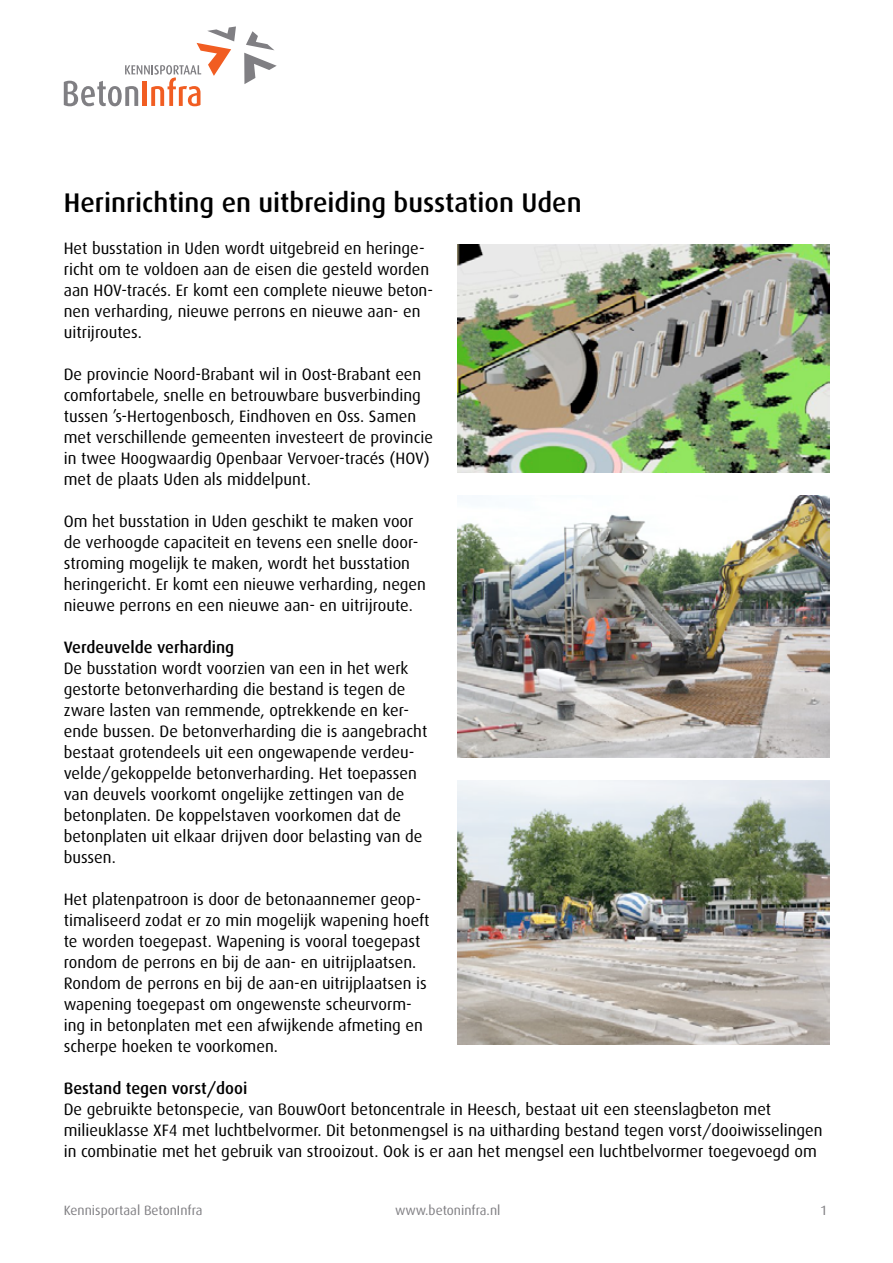
<style>
.page{position:relative;width:893px;height:1263px;background:#fff}
.page>*{position:absolute;margin:0;border:0;box-sizing:border-box;transform-origin:0 0}
.Kop{font:500 27px "Dax";color:#000}
.Basistekst{font:16.5px/21px "Dax";color:#000}
.Tussenkop{font:500 16.5px "Dax";color:#000}
.t1{font:13.5px "Dax";color:#807f83}
</style>
<div class="page">
<svg style="left:244px;top:31px;width:33px;height:53px"></svg>
<svg style="left:64px;top:26px;width:172px;height:80px"></svg>
<img style="left:457px;top:244px;width:372px;height:228px">
<img style="left:457px;top:781px;width:372px;height:263px">
<img style="left:457px;top:496px;width:372px;height:261px">
<p class="Kop" style="left:64px;top:188px;width:519px">Herinrichting en uitbreiding busstation Uden</p>
<p class="Basistekst" style="left:64px;top:238px;width:371px">Het busstation in Uden wordt uitgebreid en heringe&shy;richt om te voldoen aan de eisen die gesteld worden aan HOV-tracés. Er komt een complete nieuwe beton&shy;nen verharding, nieuwe perrons en nieuwe aan- en uitrijroutes.</p>
<p class="Basistekst" style="left:64px;top:364px;width:371px">De provincie Noord-Brabant wil in Oost-Brabant een comfortabele, snelle en betrouwbare busverbinding tussen ’s-Hertogenbosch, Eindhoven en Oss. Samen met verschillende gemeenten investeert de provincie in twee Hoogwaardig Openbaar Vervoer-tracés (HOV) met de plaats Uden als middelpunt.</p>
<p class="Basistekst" style="left:64px;top:511px;width:364px">Om het busstation in Uden geschikt te maken voor de verhoogde capaciteit en tevens een snelle door&shy;stroming mogelijk te maken, wordt het busstation heringericht. Er komt een nieuwe verharding, negen nieuwe perrons en een nieuwe aan- en uitrijroute.</p>
<p class="Tussenkop" style="left:64px;top:638px;width:172px">Verdeuvelde verharding</p>
<p class="Basistekst" style="left:64px;top:658px;width:365px">De busstation wordt voorzien van een in het werk gestorte betonverharding die bestand is tegen de zware lasten van remmende, optrekkende en ker&shy;ende bussen. De betonverharding die is aangebracht bestaat grotendeels uit een ongewapende verdeu&shy;velde/gekoppelde betonverharding. Het toepassen van deuvels voorkomt ongelijke zettingen van de betonplaten. De koppelstaven voorkomen dat de betonplaten uit elkaar drijven door belasting van de bussen.</p>
<p class="Basistekst" style="left:64px;top:889px;width:367px">Het platenpatroon is door de betonaannemer geop&shy;timaliseerd zodat er zo min mogelijk wapening hoeft te worden toegepast. Wapening is vooral toegepast rondom de perrons en bij de aan- en uitrijplaatsen.<br>Rondom de perrons en bij de aan-en uitrijplaatsen is wapening toegepast om ongewenste scheurvorm&shy;ing in betonplaten met een afwijkende afmeting en scherpe hoeken te voorkomen.</p>
<p class="Tussenkop" style="left:64px;top:1079px;width:185px">Bestand tegen vorst/dooi</p>
<p class="Basistekst" style="left:64px;top:1099px;width:760px">De gebruikte betonspecie, van BouwOort betoncentrale in Heesch, bestaat uit een steenslagbeton met milieuklasse XF4 met luchtbelvormer. Dit betonmengsel is na uitharding bestand tegen vorst/dooiwisselingen in combinatie met het gebruik van strooizout. Ook is er aan het mengsel een luchtbelvormer toegevoegd om</p>
<p class="t1" style="left:64px;top:1202px;width:140px">Kennisportaal BetonInfra</p>
<p class="t1" style="left:395px;top:1202px;width:107px">www.betoninfra.nl</p>
<p class="t1" style="left:820px;top:1202px;width:9px">1</p>
</div>
